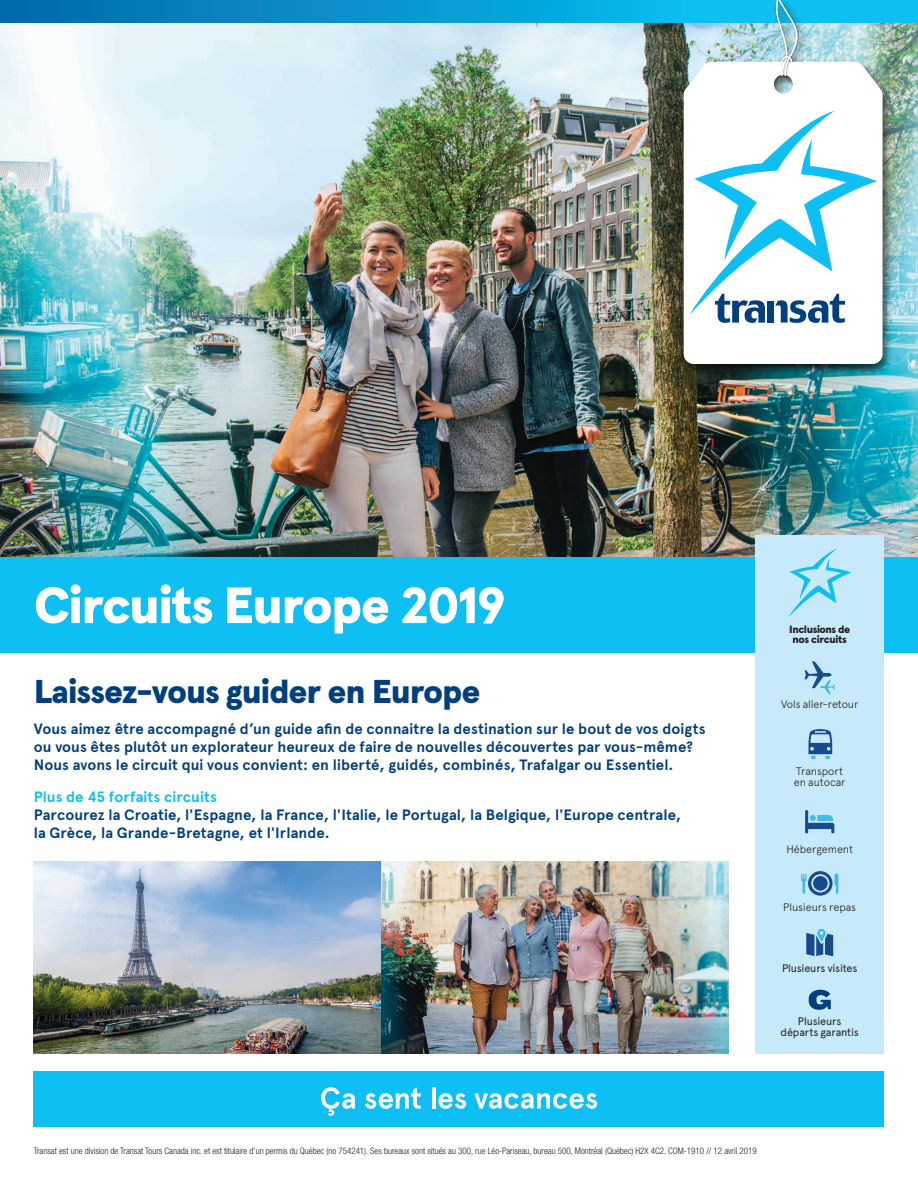
<style>
.page{position:relative;width:918px;height:1188px;background:#fff}
.page>*{position:absolute;margin:0;border:0;box-sizing:border-box;transform-origin:0 0}
.Lieu{font:900 51px "Apercu";letter-spacing:-.04em;color:#fff}
.Lieu-2{font:900 33px "Apercu";letter-spacing:-.03em;color:#013f7e}
.Lieu-3{font:700 15px/18px "Apercu Pro";letter-spacing:.005em;color:#013f7e}
._2017_Legal{font:300 10.8px/10.8px "Apercu Pro";letter-spacing:-.005em;color:#231f20}
._2017_Legal-2{font:10.8px/10.8px "Apercu";letter-spacing:-.02em;color:#231f20;text-align:center}
.t1{font:900 10.5px/10.5px "Apercu";letter-spacing:-.04em;color:#231f20;text-align:center}
.t2{font:300 condensed 9px "Helvetica Neue";color:#231f20}
.s1{color:#0dbff2}
</style>
<div class="page">
<img style="left:0;top:23px;width:918px;height:534px">
<svg style="left:0;top:0;width:918px;height:23px;background:#0793ce"></svg>
<img style="left:653px;top:28px;width:255px;height:354px">
<svg style="left:684px;top:62px;width:199px;height:302px"></svg>
<svg style="left:689px;top:0;width:188px;height:323px"></svg>
<div style="left:0;top:557px;width:918px;height:96px;background:#0dbff2"></div>
<img style="left:34px;top:862px;width:347px;height:191px">
<img style="left:381px;top:862px;width:347px;height:191px">
<div style="left:34px;top:1072px;width:850px;height:55px;background:#0dbff2"></div>
<svg style="left:365px;top:1087px;width:56px;height:22px"></svg>
<hr style="left:432px;top:1087px;width:4px;height:22px;background:#fff">
<svg style="left:438px;top:1093px;width:28px;height:16px"></svg>
<svg style="left:474px;top:1093px;width:123px;height:16px"></svg>
<svg style="left:321px;top:1087px;width:34px;height:29px"></svg>
<div style="left:755px;top:535px;width:129px;height:519px;background:#c6eafa"></div>
<svg style="left:788px;top:549px;width:63px;height:69px"></svg>
<svg style="left:805px;top:661px;width:30px;height:34px"></svg>
<svg style="left:808px;top:729px;width:24px;height:30px"></svg>
<svg style="left:805px;top:810px;width:29px;height:23px"></svg>
<svg style="left:801px;top:871px;width:37px;height:25px"></svg>
<div style="left:813px;top:876px;width:14px;height:14px;background:#184b8d;border-radius:50%"></div>
<svg style="left:806px;top:929px;width:27px;height:27px"></svg>
<svg style="left:809px;top:990px;width:22px;height:20px"></svg>
<p class="Lieu" style="left:34px;top:574px;width:474px">Circuits Europe 2019</p>
<p class="Lieu-2" style="left:34px;top:671px;width:448px">Laissez-vous guider en Europe</p>
<p class="Lieu-3" style="left:34px;top:719px;width:673px">Vous aimez être accompagné d’un guide afin de connaitre la destination sur le bout de vos doigts ou vous êtes plutôt un explorateur heureux de faire de nouvelles découvertes par vous-même?<br>Nous avons le circuit qui vous convient: en liberté, guidés, combinés, Trafalgar ou Essentiel.</p>
<p class="Lieu-3" style="left:34px;top:786px;width:649px"><span class="s1">Plus de 45 forfaits circuits<br></span>Parcourez la Croatie, l'Espagne, la France, l'Italie, le Portugal, la Belgique, l'Europe centrale, la Grèce, la Grande-Bretagne, et l'Irlande.</p>
<p class="t1" style="left:789px;top:624px;width:62px">Inclusions de nos circuits</p>
<p class="_2017_Legal" style="left:781px;top:698px;width:79px">Vols aller-retour</p>
<p class="_2017_Legal" style="left:794px;top:765px;width:53px">Transport en autocar</p>
<p class="_2017_Legal" style="left:786px;top:843px;width:68px">Hébergement</p>
<p class="_2017_Legal" style="left:783px;top:901px;width:74px">Plusieurs repas</p>
<p class="_2017_Legal-2" style="left:782px;top:962px;width:77px">Plusieurs visites</p>
<p class="_2017_Legal-2" style="left:781px;top:1016px;width:80px">Plusieurs départs garantis</p>
<p class="t2" style="left:34px;top:1146px;width:725px">Transat est une division de Transat Tours Canada inc. et est titulaire d’un permis du Québec (no 754241). Ses bureaux sont situés au 300, rue Léo-Pariseau, bureau 500, Montréal (Québec) H2X 4C2. COM-1910 // 12 avril 2019</p>
</div>
